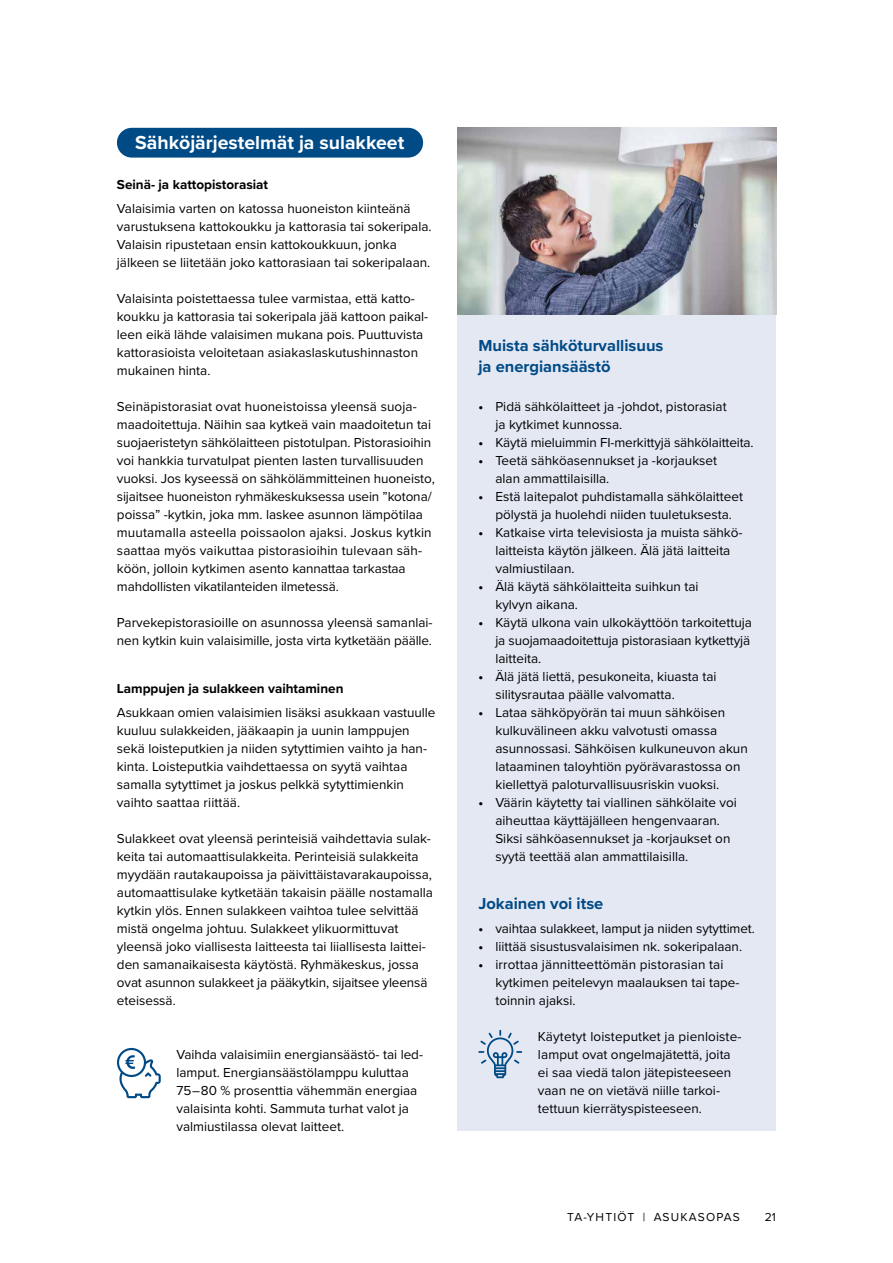
<style>
.page{position:relative;width:893px;height:1263px;background:#fff}
.page>*{position:absolute;margin:0;border:0;box-sizing:border-box;transform-origin:0 0}
.t1{font:700 19.5px "Proxima Nova";color:#fff}
.t2{font:700 16.5px/21px "Proxima Nova";color:#004a86}
.t3{font:13.5px/18px "Proxima Nova";color:#000}
.t4{font:700 13.5px "Proxima Nova";color:#000}
.t5{font:12px "Proxima Nova";letter-spacing:.1em;color:#000}
.s1{font-weight:700}
</style>
<div class="page">
<div style="left:457px;top:307px;width:319px;height:824px;background:#e4e8f3"></div>
<img style="left:457px;top:128px;width:319px;height:187px">
<div style="left:117px;top:128px;width:306px;height:30px;background:#004a86;border-radius:15px"></div>
<svg style="left:478px;top:1030px;width:44px;height:48px"></svg>
<svg style="left:117px;top:1048px;width:44px;height:50px"></svg>
<h1 class="t1" style="left:135px;top:128px;width:271px">Sähköjärjestelmät ja sulakkeet</h1>
<p class="t4" style="left:117px;top:174px;width:153px">Seinä- ja kattopistorasiat</p>
<p class="t3" style="left:117px;top:199px;width:316px">Valaisimia varten on katossa huoneiston kiinteänä varustuksena kattokoukku ja kattorasia tai sokeripala.<br>Valaisin ripustetaan ensin kattokoukkuun, jonka jälkeen se liitetään joko kattorasiaan tai sokeripalaan.</p>
<p class="t3" style="left:117px;top:289px;width:313px">Valaisinta poistettaessa tulee varmistaa, että katto&shy;koukku ja kattorasia tai sokeripala jää kattoon paikal&shy;leen eikä lähde valaisimen mukana pois. Puuttuvista kattorasioista veloitetaan asiakaslaskutushinnaston mukainen hinta.</p>
<p class="t3" style="left:117px;top:397px;width:320px">Seinäpistorasiat ovat huoneistoissa yleensä suoja&shy;maadoitettuja. Näihin saa kytkeä vain maadoitetun tai suojaeristetyn sähkölaitteen pistotulpan. Pistorasioihin voi hankkia turvatulpat pienten lasten turvallisuuden vuoksi. Jos kyseessä on sähkölämmitteinen huoneisto, sijaitsee huoneiston ryhmäkeskuksessa usein ”kotona/ poissa” -kytkin, joka mm. laskee asunnon lämpötilaa muutamalla asteella poissaolon ajaksi. Joskus kytkin saattaa myös vaikuttaa pistorasioihin tulevaan säh&shy;köön, jolloin kytkimen asento kannattaa tarkastaa mahdollisten vikatilanteiden ilmetessä.</p>
<p class="t3" style="left:117px;top:613px;width:317px">Parvekepistorasioille on asunnossa yleensä samanlai&shy;nen kytkin kuin valaisimille, josta virta kytketään päälle.</p>
<p class="t4" style="left:117px;top:678px;width:228px">Lamppujen ja sulakkeen vaihtaminen</p>
<p class="t3" style="left:117px;top:703px;width:320px">Asukkaan omien valaisimien lisäksi asukkaan vastuulle kuuluu sulakkeiden, jääkaapin ja uunin lamppujen sekä loisteputkien ja niiden sytyttimien vaihto ja han&shy;kinta. Loisteputkia vaihdettaessa on syytä vaihtaa samalla sytyttimet ja joskus pelkkä sytyttimienkin vaihto saattaa riittää.</p>
<p class="t3" style="left:117px;top:829px;width:318px">Sulakkeet ovat yleensä perinteisiä vaihdettavia sulak&shy;keita tai automaattisulakkeita. Perinteisiä sulakkeita myydään rautakaupoissa ja päivittäistavarakaupoissa, automaattisulake kytketään takaisin päälle nostamalla kytkin ylös. Ennen sulakkeen vaihtoa tulee selvittää mistä ongelma johtuu. Sulakkeet ylikuormittuvat yleensä joko viallisesta laitteesta tai liiallisesta laittei&shy;den samanaikaisesta käytöstä. Ryhmäkeskus, jossa ovat asunnon sulakkeet ja pääkytkin, sijaitsee yleensä eteisessä.</p>
<p class="t3" style="left:176px;top:1045px;width:248px">Vaihda valaisimiin energiansäästö- tai led&shy;lamput. Energiansäästölamppu kuluttaa 75 – 80 % prosenttia vähemmän energiaa valaisinta kohti. Sammuta turhat valot ja valmiustilassa olevat laitteet.</p>
<p class="t2" style="left:478px;top:335px;width:187px">Muista sähköturvallisuus ja energiansäästö</p>
<p class="t3" style="left:495px;top:397px;width:233px;text-indent:-17px"><span class="s1">•</span> Pidä sähkölaitteet ja -johdot, pistorasiat ja kytkimet kunnossa.</p>
<p class="t3" style="left:478px;top:433px;width:277px"><span class="s1">•</span> Käytä mieluimmin FI-merkittyjä sähkölaitteita.</p>
<p class="t3" style="left:495px;top:451px;width:223px;text-indent:-17px"><span class="s1">•</span> Teetä sähköasennukset ja -korjaukset alan ammattilaisilla.</p>
<p class="t3" style="left:478px;top:487px;width:266px;text-align:center"><span class="s1">•</span> Estä laitepalot puhdistamalla sähkölaitteet pölystä ja huolehdi niiden tuuletuksesta.</p>
<p class="t3" style="left:495px;top:523px;width:248px;text-indent:-17px"><span class="s1">•</span> Katkaise virta televisiosta ja muista sähkö&shy;laitteista käytön jälkeen. Älä jätä laitteita valmiustilaan.</p>
<p class="t3" style="left:495px;top:577px;width:205px;text-indent:-17px"><span class="s1">•</span> Älä käytä sähkölaitteita suihkun tai kylvyn aikana.</p>
<p class="t3" style="left:495px;top:613px;width:258px;text-indent:-17px"><span class="s1">•</span> Käytä ulkona vain ulkokäyttöön tarkoitettuja ja suojamaadoitettuja pistorasiaan kytkettyjä laitteita.</p>
<p class="t3" style="left:495px;top:667px;width:223px;text-indent:-17px"><span class="s1">•</span> Älä jätä liettä, pesukoneita, kiuasta tai silitysrautaa päälle valvomatta.</p>
<p class="t3" style="left:495px;top:703px;width:254px;text-indent:-17px"><span class="s1">•</span> Lataa sähköpyörän tai muun sähköisen kulkuvälineen akku valvotusti omassa asunnossasi. Sähköisen kulkuneuvon akun lataaminen taloyhtiön pyörävarastossa on kiellettyä paloturvallisuusriskin vuoksi.</p>
<p class="t3" style="left:495px;top:793px;width:243px;text-indent:-17px"><span class="s1">•</span> Väärin käytetty tai viallinen sähkölaite voi aiheuttaa käyttäjälleen hengenvaaran.<br>Siksi sähköasennukset ja -korjaukset on syytä teettää alan ammattilaisilla.</p>
<p class="t2" style="left:478px;top:893px;width:126px">Jokainen voi itse</p>
<p class="t3" style="left:478px;top:919px;width:278px"><span class="s1">•</span> vaihtaa sulakkeet, lamput ja niiden sytyttimet.</p>
<p class="t3" style="left:478px;top:937px;width:265px"><span class="s1">•</span> liittää sisustusvalaisimen nk. sokeripalaan.</p>
<p class="t3" style="left:495px;top:955px;width:246px;text-indent:-17px"><span class="s1">•</span> irrottaa jännitteettömän pistorasian tai kytkimen peitelevyn maalauksen tai tape&shy;toinnin ajaksi.</p>
<p class="t3" style="left:538px;top:1027px;width:204px">Käytetyt loisteputket ja pienloiste&shy;lamput ovat ongelmajätettä, joita ei saa viedä talon jätepisteeseen vaan ne on vietävä niille tarkoi&shy;tettuun kierrätyspisteeseen.</p>
<p class="t5" style="left:567px;top:1208px;width:174px">TA-YHTIÖT | ASUKASOPAS</p>
<p class="t5" style="left:765px;top:1208px;width:13px">21</p>
</div>
